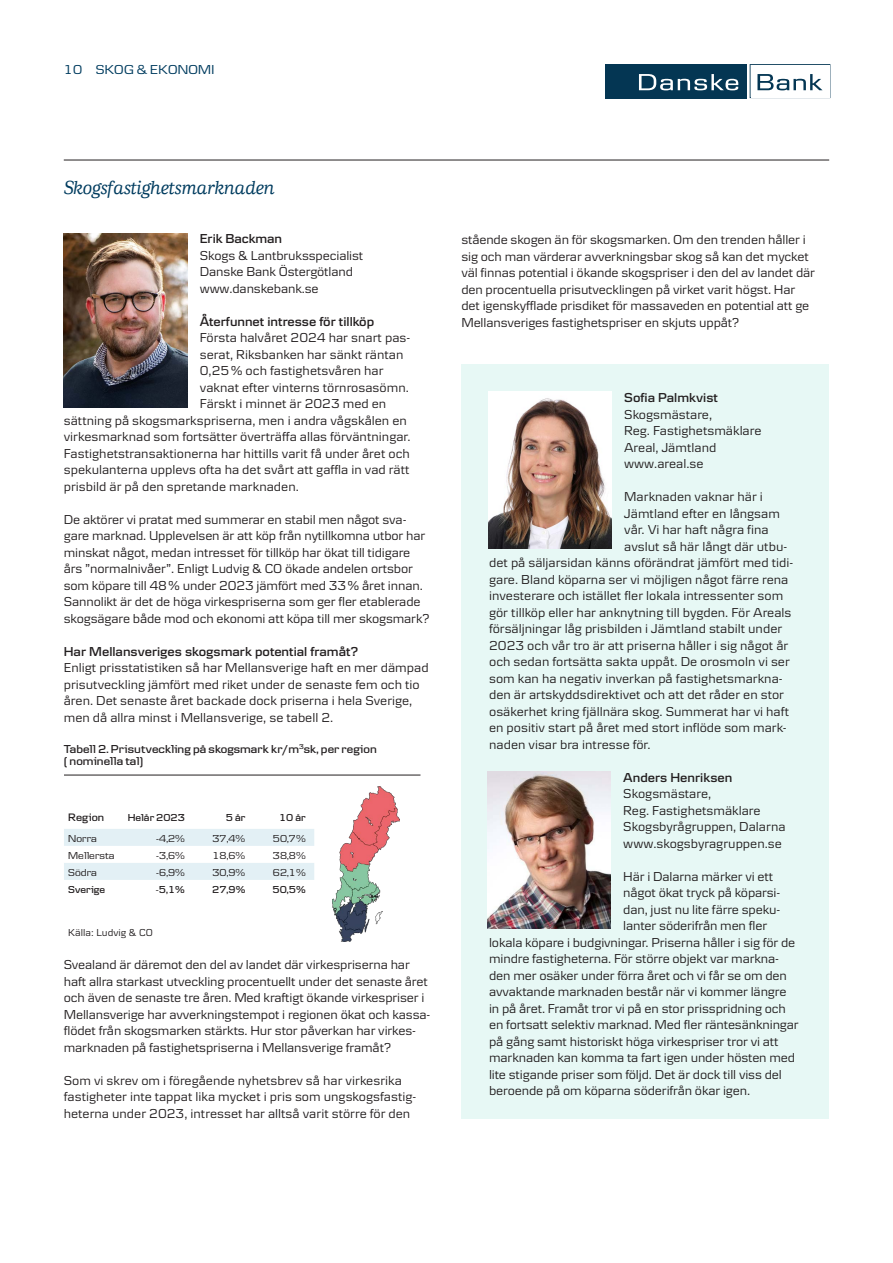
<style>
.page{position:relative;width:893px;height:1263px;background:#fff}
.page>*{position:absolute;margin:0;border:0;box-sizing:border-box;transform-origin:0 0}
.t1{font:italic 500 19.5px "Danske Human";letter-spacing:-.025em;color:#003c5f}
.t2{font:13.5px/16.5px "Danske Textv 2";letter-spacing:-.01em;color:#231f20}
.t3{font:600 13.5px "Danske Textv 2";color:#231f20}
.Brödtext{font:13.5px "Danske Headline";letter-spacing:.02em;color:#003c5f}
.Brödtext-2{font:600 12px/12px "Danske Headline";letter-spacing:.005em;color:#231f20}
.t4{font:600 11.25px "Danske Headline";letter-spacing:.005em;color:#231f20}
.t5{font:10.5px "Danske Headline";letter-spacing:.005em;color:#231f20}
.t6{font:600 10.5px "Danske Headline";letter-spacing:.005em;color:#231f20}
.Brödtext-3{font:10.5px "Danske Textv 2";letter-spacing:.005em;color:#231f20}
.s1{font-weight:600}
</style>
<div class="page">
<hr style="left:64px;top:160px;width:765px;height:1px;background:#231f20">
<div style="left:605px;top:64px;width:141px;height:34px;background:#043653"></div>
<svg style="left:639px;top:74px;width:99px;height:16px"></svg>
<svg style="left:750px;top:64px;width:80px;height:34px"></svg>
<img style="left:64px;top:233px;width:123px;height:175px">
<div style="left:461px;top:365px;width:368px;height:754px;background:#e7f8f5"></div>
<img style="left:488px;top:771px;width:123px;height:157px">
<img style="left:489px;top:392px;width:122px;height:157px">
<hr style="left:64px;top:775px;width:356px;height:1px;background:#231f20">
<svg style="left:64px;top:829px;width:250px;height:51px"></svg>
<img style="left:332px;top:786px;width:68px;height:156px">
<p class="Brödtext" style="left:64px;top:62px;width:152px">10 SKOG &amp; EKONOMI</p>
<p class="t1" style="left:64px;top:176px;width:213px">Skogsfastighetsmarknaden</p>
<p class="t2" style="left:200px;top:230px;width:165px"><span class="s1">Erik Backman<br></span>Skogs &amp; Lantbruksspecialist<br>Danske Bank Östergötland www.danskebank.se</p>
<p class="t3" style="left:200px;top:314px;width:176px">Återfunnet intresse för tillköp</p>
<p class="t2" style="left:200px;top:329px;width:212px">Första halvåret 2024 har snart pas-</p>
<p class="t2" style="left:200px;top:346px;width:205px">serat, Riksbanken har sänkt räntan</p>
<p class="t2" style="left:200px;top:362px;width:185px">0,25% och fastighetsvåren har</p>
<p class="t2" style="left:200px;top:379px;width:211px">vaknat efter vinterns törnrosasömn.</p>
<p class="t2" style="left:200px;top:395px;width:188px">Färskt i minnet är 2023 med en</p>
<p class="t2" style="left:64px;top:412px;width:345px">sättning på skogsmarkspriserna, men i andra vågskålen en</p>
<p class="t2" style="left:64px;top:428px;width:348px">virkesmarknad som fortsätter överträffa allas förväntningar.</p>
<p class="t2" style="left:64px;top:445px;width:348px">Fastighetstransaktionerna har hittills varit få under året och</p>
<p class="t2" style="left:64px;top:461px;width:347px">spekulanterna upplevs ofta ha det svårt att gaffla in vad rätt</p>
<p class="t2" style="left:64px;top:478px;width:237px">prisbild är på den spretande marknaden.</p>
<p class="t2" style="left:64px;top:511px;width:367px">De aktörer vi pratat med summerar en stabil men något sva&shy;gare marknad. Upplevelsen är att köp från nytillkomna utbor har minskat något, medan intresset för tillköp har ökat till tidigare års ”normalnivåer”. Enligt Ludvig &amp; CO ökade andelen ortsbor som köpare till 48% under 2023 jämfört med 33% året innan.<br>Sannolikt är det de höga virkespriserna som ger fler etablerade skogsägare både mod och ekonomi att köpa till mer skogsmark?</p>
<p class="t3" style="left:64px;top:644px;width:296px">Har Mellansveriges skogsmark potential framåt?</p>
<p class="t2" style="left:64px;top:659px;width:366px">Enligt prisstatistiken så har Mellansverige haft en mer dämpad prisutveckling jämfört med riket under de senaste fem och tio åren. Det senaste året backade dock priserna i hela Sverige, men då allra minst i Mellansverige, se tabell 2.</p>
<p class="Brödtext-2" style="left:64px;top:743px;width:315px">Tabell 2. Prisutveckling på skogsmark kr/m<sup>3</sup>sk, per region ( nominella tal)</p>
<p class="t4" style="left:68px;top:811px;width:37px">Region</p>
<p class="t6" style="left:128px;top:811px;width:59px">Helår 2023</p>
<p class="t6" style="left:226px;top:811px;width:21px">5 år</p>
<p class="t6" style="left:279px;top:811px;width:28px">10 år</p>
<p class="t5" style="left:68px;top:832px;width:30px">Norra</p>
<p class="t5" style="left:156px;top:832px;width:30px">-4,2%</p>
<p class="t5" style="left:212px;top:832px;width:34px">37,4%</p>
<p class="t5" style="left:273px;top:832px;width:34px">50,7%</p>
<p class="t5" style="left:68px;top:849px;width:48px">Mellersta</p>
<p class="t5" style="left:156px;top:849px;width:30px">-3,6%</p>
<p class="t5" style="left:212px;top:849px;width:34px">18,6%</p>
<p class="t5" style="left:273px;top:849px;width:34px">38,8%</p>
<p class="t5" style="left:68px;top:866px;width:30px">Södra</p>
<p class="t5" style="left:156px;top:866px;width:30px">-6,9%</p>
<p class="t5" style="left:212px;top:866px;width:34px">30,9%</p>
<p class="t5" style="left:273px;top:866px;width:34px">62,1%</p>
<p class="t6" style="left:68px;top:884px;width:38px">Sverige</p>
<p class="t6" style="left:156px;top:884px;width:31px">-5,1%</p>
<p class="t6" style="left:212px;top:884px;width:35px">27,9%</p>
<p class="t6" style="left:273px;top:884px;width:35px">50,5%</p>
<p class="Brödtext-3" style="left:68px;top:927px;width:86px">Källa: Ludvig &amp; CO</p>
<p class="t2" style="left:64px;top:956px;width:368px">Svealand är däremot den del av landet där virkespriserna har haft allra starkast utveckling procentuellt under det senaste året och även de senaste tre åren. Med kraftigt ökande virkespriser i Mellansverige har avverkningstempot i regionen ökat och kassa&shy;flödet från skogsmarken stärkts. Hur stor påverkan har virkes&shy;marknaden på fastighetspriserna i Mellansverige framåt?</p>
<p class="t2" style="left:64px;top:1072px;width:354px">Som vi skrev om i föregående nyhetsbrev så har virkesrika fastigheter inte tappat lika mycket i pris som ungskogsfastig&shy;heterna under 2023, intresset har alltså varit större för den</p>
<p class="t2" style="left:461px;top:231px;width:355px">stående skogen än för skogsmarken. Om den trenden håller i sig och man värderar avverkningsbar skog så kan det mycket väl finnas potential i ökande skogspriser i den del av landet där den procentuella prisutvecklingen på virket varit högst. Har det igenskyfflade prisdiket för massaveden en potential att ge Mellansveriges fastighetspriser en skjuts uppåt?</p>
<p class="t3" style="left:624px;top:390px;width:95px">Sofia Palmkvist</p>
<p class="t2" style="left:624px;top:406px;width:90px">Skogsmästare,</p>
<p class="t2" style="left:624px;top:422px;width:139px">Reg. Fastighetsmäklare<br>Areal, Jämtland www.areal.se</p>
<p class="t2" style="left:624px;top:488px;width:140px">Marknaden vaknar här i</p>
<p class="t2" style="left:624px;top:505px;width:157px">Jämtland efter en långsam</p>
<p class="t2" style="left:624px;top:521px;width:146px">vår. Vi har haft några fina</p>
<p class="t2" style="left:624px;top:538px;width:165px">avslut så här långt där utbu-</p>
<p class="t2" style="left:489px;top:554px;width:306px">det på säljarsidan känns oförändrat jämfört med tidi-</p>
<p class="t2" style="left:489px;top:571px;width:301px">gare. Bland köparna ser vi möjligen något färre rena</p>
<p class="t2" style="left:489px;top:587px;width:296px">investerare och istället fler lokala intressenter som</p>
<p class="t2" style="left:489px;top:604px;width:304px">gör tillköp eller har anknytning till bygden. För Areals</p>
<p class="t2" style="left:489px;top:620px;width:295px">försäljningar låg prisbilden i Jämtland stabilt under</p>
<p class="t2" style="left:489px;top:637px;width:301px">2023 och vår tro är att priserna håller i sig något år</p>
<p class="t2" style="left:489px;top:653px;width:302px">och sedan fortsätta sakta uppåt. De orosmoln vi ser</p>
<p class="t2" style="left:489px;top:670px;width:295px">som kan ha negativ inverkan på fastighetsmarkna-</p>
<p class="t2" style="left:489px;top:686px;width:296px">den är artskyddsdirektivet och att det råder en stor</p>
<p class="t2" style="left:489px;top:703px;width:301px">osäkerhet kring fjällnära skog. Summerat har vi haft</p>
<p class="t2" style="left:489px;top:719px;width:299px">en positiv start på året med stort inflöde som mark-</p>
<p class="t2" style="left:489px;top:736px;width:163px">naden visar bra intresse för.</p>
<p class="t3" style="left:623px;top:770px;width:111px">Anders Henriksen</p>
<p class="t2" style="left:623px;top:785px;width:90px">Skogsmästare,</p>
<p class="t2" style="left:623px;top:802px;width:164px">Reg. Fastighetsmäklare<br>Skogsbyrågruppen, Dalarna</p>
<p class="t2" style="left:623px;top:835px;width:160px">www.skogsbyragruppen.se</p>
<p class="t2" style="left:623px;top:868px;width:152px">Här i Dalarna märker vi ett</p>
<p class="t2" style="left:623px;top:884px;width:158px">något ökat tryck på köparsi-</p>
<p class="t2" style="left:623px;top:901px;width:158px">dan, just nu lite färre speku-</p>
<p class="t2" style="left:623px;top:917px;width:145px">lanter söderifrån men fler</p>
<p class="t2" style="left:489px;top:934px;width:308px">lokala köpare i budgivningar. Priserna håller i sig för de</p>
<p class="t2" style="left:489px;top:950px;width:291px">mindre fastigheterna. För större objekt var markna-</p>
<p class="t2" style="left:489px;top:967px;width:299px">den mer osäker under förra året och vi får se om den</p>
<p class="t2" style="left:489px;top:983px;width:299px">avvaktande marknaden består när vi kommer längre</p>
<p class="t2" style="left:489px;top:1000px;width:298px">in på året. Framåt tror vi på en stor prisspridning och</p>
<p class="t2" style="left:489px;top:1016px;width:311px">en fortsatt selektiv marknad. Med fler räntesänkningar</p>
<p class="t2" style="left:489px;top:1033px;width:291px">på gång samt historiskt höga virkespriser tror vi att</p>
<p class="t2" style="left:489px;top:1049px;width:308px">marknaden kan komma ta fart igen under hösten med</p>
<p class="t2" style="left:489px;top:1066px;width:294px">lite stigande priser som följd. Det är dock till viss del</p>
<p class="t2" style="left:489px;top:1082px;width:263px">beroende på om köparna söderifrån ökar igen.</p>
</div>
